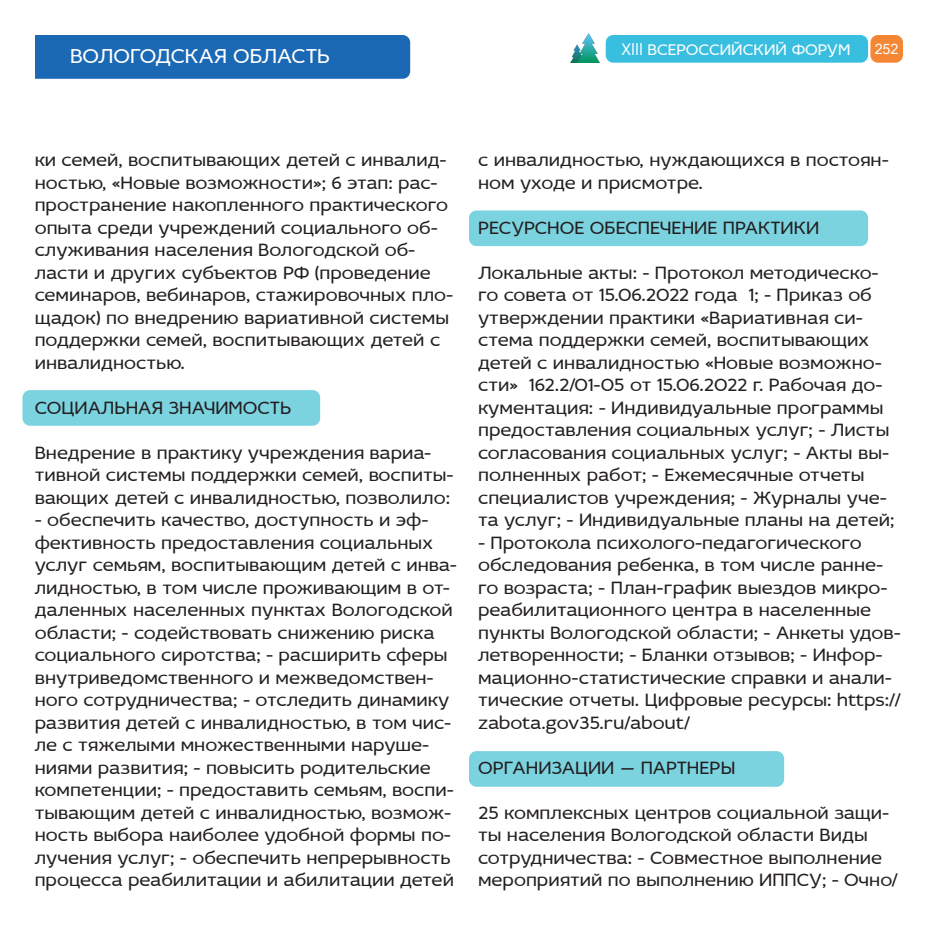
<style>
.page{position:relative;width:938px;height:938px;background:#fff}
.page>*{position:absolute;margin:0;border:0;box-sizing:border-box;transform-origin:0 0}
.t1{font:21.25px "Idealist Sans";color:#fff}
.t2{font:18.75px/22.5px "Idealist Sans";color:#231f20}
.t3{font:16.25px "Idealist Sans";color:#fff}
.t4{font:14.38px "Arial";color:#fff}
</style>
<div class="page">
<div style="left:605px;top:35px;width:263px;height:28px;background:#38bedf;border-radius:8px"></div>
<div style="left:870px;top:35px;width:32px;height:28px;background:#f58634;border-radius:8px"></div>
<img style="left:571px;top:34px;width:29px;height:28px">
<div style="left:22px;top:390px;width:298px;height:36px;background:#7bd3e0;border-radius:8px"></div>
<div style="left:469px;top:210px;width:399px;height:36px;background:#7bd3e0;border-radius:8px"></div>
<div style="left:469px;top:751px;width:315px;height:35px;background:#7bd3e0;border-radius:8px"></div>
<div style="left:35px;top:35px;width:375px;height:44px;background:#1b68b4"></div>
<p class="t1" style="left:70px;top:44px;width:261px">ВОЛОГОДСКАЯ ОБЛАСТЬ</p>
<p class="t3" style="left:631px;top:40px;width:221px">●●● ВСЕРОССИЙСКИЙ ФОРУМ</p>
<p class="t4" style="left:874px;top:39px;width:25px">252</p>
<p class="t2" style="left:35px;top:149px;width:420px">ки семей, воспитывающих детей с инвалид&shy;ностью, «Новые возможности»; 6 этап: рас&shy;пространение накопленного практического опыта среди учреждений социального об&shy;служивания населения Вологодской об&shy;ласти и других субъектов РФ (проведение семинаров, вебинаров, стажировочных пло&shy;щадок) по внедрению вариативной системы поддержки семей, воспитывающих детей с инвалидностью.</p>
<p class="t2" style="left:35px;top:396px;width:258px">СОЦИАЛЬНАЯ ЗНАЧИМОСТЬ</p>
<p class="t2" style="left:35px;top:441px;width:420px">Внедрение в практику учреждения вариа&shy;тивной системы поддержки семей, воспиты&shy;вающих детей с инвалидностью, позволило:</p>
<p class="t2" style="left:35px;top:509px;width:423px">- обеспечить качество, доступность и эф&shy;фективность предоставления социальных услуг семьям, воспитывающим детей с инва&shy;лидностью, в том числе проживающим в от&shy;даленных населенных пунктах Вологодской области; - содействовать снижению риска социального сиротства; - расширить сферы внутриведомственного и межведомствен&shy;ного сотрудничества; - отследить динамику развития детей с инвалидностью, в том чис&shy;ле с тяжелыми множественными наруше&shy;ниями развития; - повысить родительские компетенции; - предоставить семьям, воспи&shy;тывающим детей с инвалидностью, возмож&shy;ность выбора наиболее удобной формы по&shy;лучения услуг; - обеспечить непрерывность процесса реабилитации и абилитации детей</p>
<p class="t2" style="left:478px;top:149px;width:412px">с инвалидностью, нуждающихся в постоян&shy;ном уходе и присмотре.</p>
<p class="t2" style="left:478px;top:216px;width:343px">РЕСУРСНОЕ ОБЕСПЕЧЕНИЕ ПРАКТИКИ</p>
<p class="t2" style="left:478px;top:261px;width:418px">Локальные акты: - Протокол методическо&shy;го совета от 15.06.2022 года 1; - Приказ об утверждении практики «Вариативная си&shy;стема поддержки семей, воспитывающих детей с инвалидностью «Новые возможно&shy;сти» 162.2/01-05 от 15.06.2022 г. Рабочая до&shy;кументация: - Индивидуальные программы предоставления социальных услуг; - Листы согласования социальных услуг; - Акты вы&shy;полненных работ; - Ежемесячные отчеты специалистов учреждения; - Журналы уче&shy;та услуг; - Индивидуальные планы на детей;</p>
<p class="t2" style="left:478px;top:531px;width:424px">- Протокола психолого-педагогического обследования ребенка, в том числе ранне&shy;го возраста; - План-график выездов микро&shy;реабилитационного центра в населенные пункты Вологодской области; - Анкеты удов&shy;летворенности; - Бланки отзывов; - Инфор&shy;мационно-статистические справки и анали&shy;тические отчеты. Цифровые ресурсы: https:// zabota.gov35.ru/about/</p>
<p class="t2" style="left:478px;top:756px;width:259px">ОРГАНИЗАЦИИ — ПАРТНЕРЫ</p>
<p class="t2" style="left:478px;top:801px;width:421px">25 комплексных центров социальной защи&shy;ты населения Вологодской области Виды сотрудничества: - Совместное выполнение мероприятий по выполнению ИППСУ; - Очно/</p>
</div>
